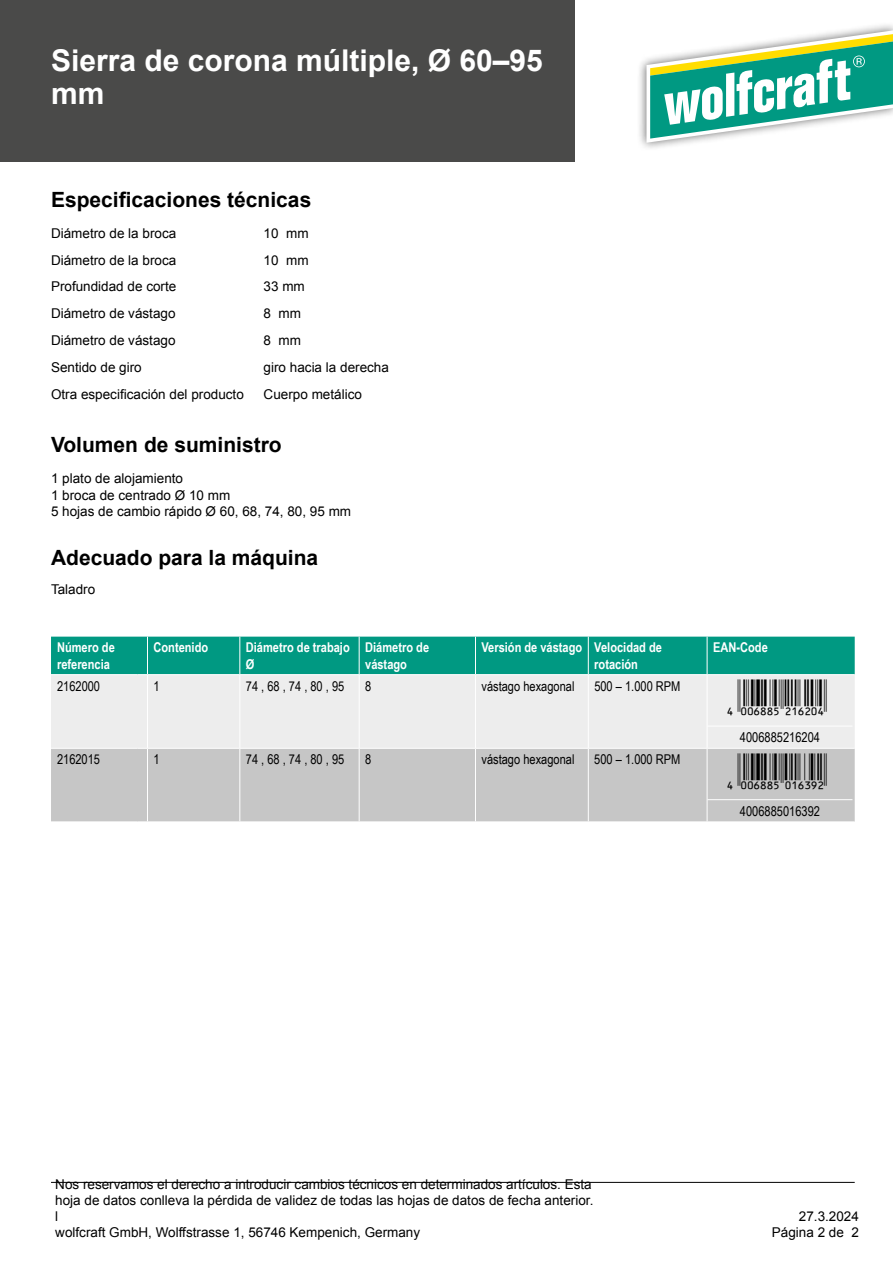
<style>
.page{position:relative;width:893px;height:1263px;background:#fff}
.page>*{position:absolute;margin:0;border:0;box-sizing:border-box;transform-origin:0 0}
.t1{font:36px/73.7px "Ean Bwr P36 Tt";color:#000}
.t2{font:700 30px/33px "Arial";color:#fff}
.t3{font:700 21px "Arial";color:#000}
.t4{font:13.5px/16.2px "Arial";color:#000}
.t5{font:13.5px "Arial Narrow";color:#000}
.t6{font:700 13.5px/16.2px "Arial Narrow";color:#fff}
</style>
<div class="page">
<div style="left:0;top:0;width:574px;height:162px;background:#4a4a49"></div>
<hr style="left:51px;top:1182px;width:804px;height:1px;background:#000">
<div style="left:637px;top:22px;width:255px;height:130px;background:#000;opacity:.6"></div>
<svg style="left:646px;top:30px;width:247px;height:113px"></svg>
<div style="left:51px;top:675px;width:804px;height:73px;background:#ededed"></div>
<div style="left:51px;top:749px;width:804px;height:72px;background:#c6c6c6"></div>
<div style="left:51px;top:637px;width:804px;height:38px;background:#009982"></div>
<hr style="left:147px;top:674px;width:93px;height:1px;background:#fff">
<hr style="left:147px;top:675px;width:1px;height:73px;background:#fff">
<hr style="left:240px;top:674px;width:119px;height:1px;background:#fff">
<hr style="left:239px;top:675px;width:1px;height:73px;background:#fff">
<hr style="left:359px;top:674px;width:116px;height:1px;background:#fff">
<hr style="left:359px;top:675px;width:1px;height:73px;background:#fff">
<hr style="left:475px;top:674px;width:113px;height:1px;background:#fff">
<hr style="left:475px;top:675px;width:1px;height:73px;background:#fff">
<hr style="left:588px;top:674px;width:119px;height:1px;background:#fff">
<hr style="left:588px;top:675px;width:1px;height:73px;background:#fff">
<hr style="left:707px;top:674px;width:148px;height:1px;background:#fff">
<hr style="left:707px;top:675px;width:1px;height:73px;background:#fff">
<hr style="left:147px;top:749px;width:1px;height:72px;background:#fff">
<hr style="left:239px;top:749px;width:1px;height:72px;background:#fff">
<hr style="left:359px;top:749px;width:1px;height:72px;background:#fff">
<hr style="left:475px;top:749px;width:1px;height:72px;background:#fff">
<hr style="left:588px;top:749px;width:1px;height:72px;background:#fff">
<hr style="left:707px;top:749px;width:1px;height:72px;background:#fff">
<hr style="left:707px;top:726px;width:145px;height:1px;background:#fff">
<hr style="left:707px;top:799px;width:145px;height:1px;background:#fff">
<h2 class="t2" style="left:51px;top:46px;width:493px">Sierra de corona múltiple, Ø 60–95 mm</h2>
<h3 class="t3" style="left:51px;top:185px;width:262px">Especificaciones técnicas</h3>
<p class="t4" style="left:51px;top:226px;width:127px">Diámetro de la broca</p>
<p class="t4" style="left:264px;top:226px;width:47px">10 mm</p>
<p class="t4" style="left:51px;top:253px;width:127px">Diámetro de la broca</p>
<p class="t4" style="left:264px;top:253px;width:47px">10 mm</p>
<p class="t4" style="left:51px;top:280px;width:127px">Profundidad de corte</p>
<p class="t4" style="left:264px;top:280px;width:43px">33 mm</p>
<p class="t4" style="left:51px;top:307px;width:126px">Diámetro de vástago</p>
<p class="t4" style="left:264px;top:307px;width:39px">8 mm</p>
<p class="t4" style="left:51px;top:333px;width:126px">Diámetro de vástago</p>
<p class="t4" style="left:264px;top:333px;width:39px">8 mm</p>
<p class="t4" style="left:51px;top:360px;width:92px">Sentido de giro</p>
<p class="t4" style="left:264px;top:360px;width:127px">giro hacia la derecha</p>
<p class="t4" style="left:51px;top:386px;width:194px">Otra especificación del producto</p>
<p class="t4" style="left:264px;top:387px;width:100px">Cuerpo metálico</p>
<h3 class="t3" style="left:51px;top:437px;width:232px">Volumen de suministro</h3>
<p class="t4" style="left:51px;top:472px;width:302px">1 plato de alojamiento<br>1 broca de centrado Ø 10 mm<br>5 hojas de cambio rápido Ø 60, 68, 74, 80, 95 mm</p>
<h3 class="t3" style="left:51px;top:549px;width:269px">Adecuado para la máquina</h3>
<p class="t4" style="left:51px;top:582px;width:46px">Taladro</p>
<p class="t6" style="left:57px;top:641px;width:59px">Número de referencia</p>
<p class="t6" style="left:153px;top:641px;width:56px">Contenido</p>
<p class="t6" style="left:246px;top:641px;width:105px">Diámetro de trabajo<br>Ø</p>
<p class="t6" style="left:365px;top:641px;width:65px">Diámetro de vástago</p>
<p class="t6" style="left:594px;top:641px;width:69px;text-indent:-113px">Versión de vástago Velocidad de rotación</p>
<p class="t6" style="left:713px;top:641px;width:56px">EAN-Code</p>
<p class="t5" style="left:57px;top:681px;width:45px">2162000</p>
<p class="t5" style="left:154px;top:681px;width:8px">1</p>
<p class="t5" style="left:246px;top:681px;width:100px">74 , 68 , 74 , 80 , 95</p>
<p class="t5" style="left:365px;top:681px;width:8px">8</p>
<p class="t5" style="left:481px;top:681px;width:94px">vástago hexagonal</p>
<p class="t5" style="left:594px;top:681px;width:88px">500 – 1.000 RPM</p>
<p class="t5" style="left:740px;top:732px;width:82px">4006885216204</p>
<p class="t5" style="left:57px;top:754px;width:45px">2162015</p>
<p class="t5" style="left:153px;top:754px;width:8px">1</p>
<p class="t5" style="left:246px;top:754px;width:100px">74 , 68 , 74 , 80 , 95</p>
<p class="t5" style="left:365px;top:754px;width:8px">8</p>
<p class="t5" style="left:481px;top:754px;width:94px">vástago hexagonal</p>
<p class="t5" style="left:594px;top:754px;width:88px">500 – 1.000 RPM</p>
<p class="t5" style="left:740px;top:806px;width:82px">4006885016392</p>
<h1 class="t1" style="left:717px;top:661px;width:111px">'!0A68IF-CBGCAE! '!0A68IF-ABGDJC!</h1>
<p class="t4" style="left:55px;top:1177px;width:540px">Nos reservamos el derecho a introducir cambios técnicos en determinados artículos. Esta hoja de datos conlleva la pérdida de validez de todas las hojas de datos de fecha anterior. l<br>wolfcraft GmbH, Wolffstrasse 1, 56746 Kempenich, Germany</p>
<p class="t4" style="left:772px;top:1209px;width:89px;text-align:right">27.3.2024<br>Página 2 de 2</p>
</div>
